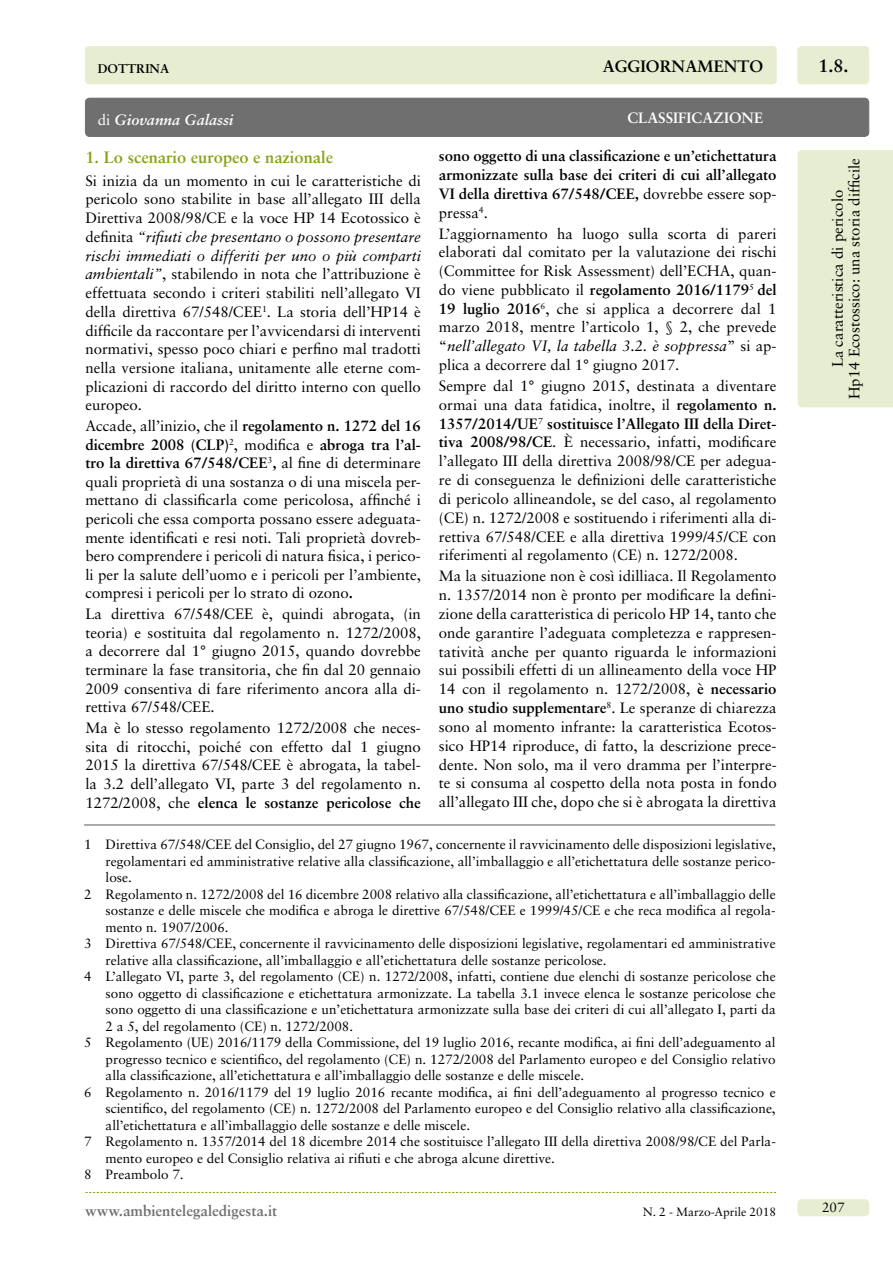
<style>
.page{position:relative;width:893px;height:1263px;background:#fff}
.page>*{position:absolute;margin:0;border:0;box-sizing:border-box;transform-origin:0 0}
.t1{font:700 18px "Sabon";color:#000}
.t2{font:700 16.5px "Sabon";color:#86a315}
.t3{font:700 16.5px "Sabon";color:#000}
.t4{font:15px/18.8px "Sabon";color:#000;text-align:justify}
.t5{font:700 15px/18.8px "Sabon";color:#000;text-align:justify}
.t6{font:700 15px "Sabon";color:#706f6f}
.t7{font:italic 700 15px "Sabon";color:#fff}
.t8{font:700 15px "Sabon";color:#fff}
.t9{font:13.5px "Sabon";color:#000}
.t10{font:700 12.6px "Sabon";color:#000}
.t11{font:12px "Sabon";letter-spacing:-.005em;color:#000}
.s1{font-weight:400;font-style:normal}
.s2{font-weight:400}
.s3{font-weight:700}
.s4{font-style:italic}
</style>
<div class="page">
<div style="left:797px;top:46px;width:72px;height:38px;background:#e7edd0;border-radius:4px"></div>
<div style="left:85px;top:46px;width:692px;height:38px;background:#e7edd0;border-radius:4px"></div>
<div style="left:797px;top:1199px;width:72px;height:17px;background:#e7edd0;border-radius:4px"></div>
<svg style="left:85px;top:1192px;width:691px;height:1px"></svg>
<div style="left:85px;top:98px;width:784px;height:38px;background:#706f6f;border-radius:4px"></div>
<div style="left:85px;top:98px;width:784px;height:39px;border:1px solid #706f6f;border-radius:4px"></div>
<div style="left:798px;top:150px;width:95px;height:257px;background:#e7edd0"></div>
<hr style="left:84px;top:825px;width:691px;height:1px;background:#575756">
<p class="t10" style="left:98px;top:61px;width:73px">DOTTRINA</p>
<p class="t1" style="left:818px;top:55px;width:32px">1.8.</p>
<p class="t8" style="left:627px;top:108px;width:137px">CLASSIFICAZIONE</p>
<p class="t3" style="left:603px;top:56px;width:162px">AGGIORNAMENTO</p>
<p class="t7" style="left:98px;top:111px;width:137px"><span class="s1">di</span> Giovanna Galassi</p>
<p class="t5" style="left:439px;top:147px;width:339px">sono oggetto di una classificazione e un’etichettatura armonizzate sulla base dei criteri di cui all’allegato VI della direttiva 67/548/CEE, <span class="s2">dovrebbe essere sop&shy;pressa</span><sup>4</sup><span class="s2">.</span></p>
<p class="t4" style="left:439px;top:224px;width:339px">L’aggiornamento ha luogo sulla scorta di pareri elaborati dal comitato per la valutazione dei rischi (Committee for Risk Assessment) dell’ECHA, quan&shy;do viene pubblicato il <span class="s3">regolamento 2016/1179</span><sup>5</sup> <span class="s3">del 19 luglio 2016</span><sup>6</sup>, che si applica a decorrere dal 1 marzo 2018, mentre l’articolo 1, § 2, che prevede “<span class="s4">nell’allegato VI, la tabella 3.2. è soppressa</span>” si ap&shy;plica a decorrere dal 1° giugno 2017.</p>
<p class="t4" style="left:439px;top:376px;width:339px">Sempre dal 1° giugno 2015, destinata a diventare ormai una data fatidica, inoltre, il <span class="s3">regolamento n.<br>1357/2014/UE</span><sup>7</sup> <span class="s3">sostituisce l’Allegato III della Diret&shy;tiva 2008/98/CE</span>. È necessario, infatti, modificare l’allegato III della direttiva 2008/98/CE per adegua&shy;re di conseguenza le definizioni delle caratteristiche di pericolo allineandole, se del caso, al regolamento (CE) n. 1272/2008 e sostituendo i riferimenti alla di&shy;rettiva 67/548/CEE e alla direttiva 1999/45/CE con riferimenti al regolamento (CE) n. 1272/2008.</p>
<p class="t4" style="left:439px;top:566px;width:339px">Ma la situazione non è così idilliaca. Il Regolamento n. 1357/2014 non è pronto per modificare la defini&shy;zione della caratteristica di pericolo HP 14, tanto che onde garantire l’adeguata completezza e rappresen&shy;tatività anche per quanto riguarda le informazioni sui possibili effetti di un allineamento della voce HP 14 con il regolamento n. 1272/2008, <span class="s3">è necessario uno studio supplementare</span><sup>8</sup>. Le speranze di chiarezza sono al momento infrante: la caratteristica Ecotos&shy;sico HP14 riproduce, di fatto, la descrizione prece&shy;dente. Non solo, ma il vero dramma per l’interpre&shy;te si consuma al cospetto della nota posta in fondo all’allegato III che, dopo che si è abrogata la direttiva</p>
<p class="t9" style="left:84px;top:836px;width:693px">1 Direttiva 67/548/CEE del Consiglio, del 27 giugno 1967, concernente il ravvicinamento delle disposizioni legislative,</p>
<p class="t9" style="left:106px;top:853px;width:672px">regolamentari ed amministrative relative alla classificazione, all’imballaggio e all’etichettatura delle sostanze perico-</p>
<p class="t9" style="left:106px;top:869px;width:28px">lose.</p>
<p class="t9" style="left:84px;top:886px;width:693px">2 Regolamento n. 1272/2008 del 16 dicembre 2008 relativo alla classificazione, all’etichettatura e all’imballaggio delle</p>
<p class="t9" style="left:106px;top:902px;width:672px">sostanze e delle miscele che modifica e abroga le direttive 67/548/CEE e 1999/45/CE e che reca modifica al regola-</p>
<p class="t9" style="left:106px;top:919px;width:125px">mento n. 1907/2006.</p>
<p class="t9" style="left:84px;top:935px;width:693px">3 Direttiva 67/548/CEE, concernente il ravvicinamento delle disposizioni legislative, regolamentari ed amministrative</p>
<p class="t9" style="left:106px;top:952px;width:503px">relative alla classificazione, all’imballaggio e all’etichettatura delle sostanze pericolose.</p>
<p class="t9" style="left:84px;top:968px;width:693px">4 L’allegato VI, parte 3, del regolamento (CE) n. 1272/2008, infatti, contiene due elenchi di sostanze pericolose che</p>
<p class="t9" style="left:106px;top:985px;width:672px">sono oggetto di classificazione e etichettatura armonizzate. La tabella 3.1 invece elenca le sostanze pericolose che</p>
<p class="t9" style="left:106px;top:1001px;width:672px">sono oggetto di una classificazione e un’etichettatura armonizzate sulla base dei criteri di cui all’allegato I, parti da</p>
<p class="t9" style="left:106px;top:1018px;width:249px">2 a 5, del regolamento (CE) n. 1272/2008.</p>
<p class="t9" style="left:84px;top:1034px;width:693px">5 Regolamento (UE) 2016/1179 della Commissione, del 19 luglio 2016, recante modifica, ai fini dell’adeguamento al</p>
<p class="t9" style="left:106px;top:1051px;width:672px">progresso tecnico e scientifico, del regolamento (CE) n. 1272/2008 del Parlamento europeo e del Consiglio relativo</p>
<p class="t9" style="left:106px;top:1067px;width:480px">alla classificazione, all’etichettatura e all’imballaggio delle sostanze e delle miscele.</p>
<p class="t9" style="left:84px;top:1084px;width:693px">6 Regolamento n. 2016/1179 del 19 luglio 2016 recante modifica, ai fini dell’adeguamento al progresso tecnico e</p>
<p class="t9" style="left:106px;top:1100px;width:672px">scientifico, del regolamento (CE) n. 1272/2008 del Parlamento europeo e del Consiglio relativo alla classificazione,</p>
<p class="t9" style="left:106px;top:1117px;width:366px">all’etichettatura e all’imballaggio delle sostanze e delle miscele.</p>
<p class="t9" style="left:84px;top:1133px;width:693px">7 Regolamento n. 1357/2014 del 18 dicembre 2014 che sostituisce l’allegato III della direttiva 2008/98/CE del Parla-</p>
<p class="t9" style="left:106px;top:1150px;width:451px">mento europeo e del Consiglio relativa ai rifiuti e che abroga alcune direttive.</p>
<p class="t9" style="left:84px;top:1166px;width:101px">8 Preambolo 7.</p>
<p class="t2" style="left:85px;top:147px;width:249px">1. Lo scenario europeo e nazionale</p>
<p class="t4" style="left:85px;top:171px;width:337px">Si inizia da un momento in cui le caratteristiche di pericolo sono stabilite in base all’allegato III della Direttiva 2008/98/CE e la voce HP 14 Ecotossico è definita <span class="s4">“rifiuti che presentano o possono presentare rischi immediati o differiti per uno o più comparti ambientali”</span>, stabilendo in nota che l’attribuzione è effettuata secondo i criteri stabiliti nell’allegato VI della direttiva 67/548/CEE<sup>1</sup>. La storia dell’HP14 è difficile da raccontare per l’avvicendarsi di interventi normativi, spesso poco chiari e perfino mal tradotti nella versione italiana, unitamente alle eterne com&shy;plicazioni di raccordo del diritto interno con quello europeo.</p>
<p class="t4" style="left:85px;top:416px;width:337px">Accade, all’inizio, che il <span class="s3">regolamento n. 1272 del 16 dicembre 2008 (CLP)</span><sup>2</sup>, modifica e <span class="s3">abroga tra l’al&shy;tro la direttiva 67/548/CEE</span><sup>3</sup><span class="s3">,</span> al fine di determinare quali proprietà di una sostanza o di una miscela per&shy;mettano di classificarla come pericolosa, affinché i pericoli che essa comporta possano essere adeguata&shy;mente identificati e resi noti. Tali proprietà dovreb&shy;bero comprendere i pericoli di natura fisica, i perico&shy;li per la salute dell’uomo e i pericoli per l’ambiente, compresi i pericoli per lo strato di ozono<span class="s3">.</span></p>
<p class="t4" style="left:85px;top:604px;width:337px">La direttiva 67/548/CEE è, quindi abrogata, (in teoria) e sostituita dal regolamento n. 1272/2008, a decorrere dal 1° giugno 2015, quando dovrebbe terminare la fase transitoria, che fin dal 20 gennaio 2009 consentiva di fare riferimento ancora alla di&shy;rettiva 67/548/CEE.</p>
<p class="t4" style="left:85px;top:718px;width:337px">Ma è lo stesso regolamento 1272/2008 che neces&shy;sita di ritocchi, poiché con effetto dal 1 giugno 2015 la direttiva 67/548/CEE è abrogata, la tabel&shy;la 3.2 dell’allegato VI, parte 3 del regolamento n.<br>1272/2008, che <span class="s3">elenca le sostanze pericolose che</span></p>
<p class="t6" style="left:85px;top:1202px;width:194px">www.ambientelegaledigesta.it</p>
<p class="t11" style="left:643px;top:1205px;width:135px">N. 2 - Marzo-Aprile 2018</p>
<p class="t4" style="left:829px;top:399px;width:242px;line-height:16.5px;text-align:center;rotate:-90deg">La caratteristica di pericolo<br>Hp14 Ecostossico: una storia difficile</p>
<p class="t9" style="left:822px;top:1200px;width:24px">207</p>
</div>
